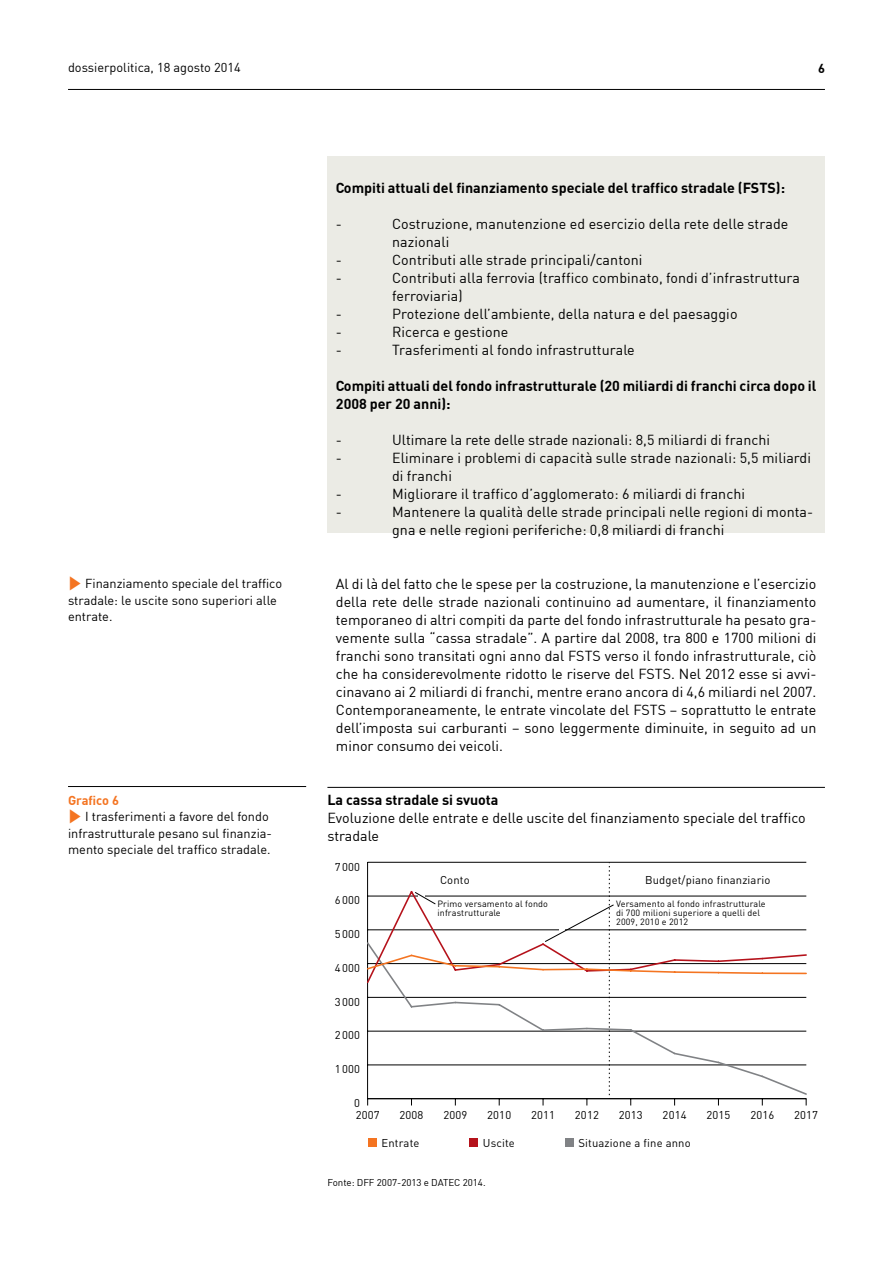
<style>
.page{position:relative;width:893px;height:1263px;background:#fff}
.page>*{position:absolute;margin:0;border:0;box-sizing:border-box;transform-origin:0 0}
.t1{font:14.25px/18px "DIN";letter-spacing:.005em;color:#000}
.t2{font:700 14.25px/18px "DIN";color:#000}
.t3{font:12.75px/16.5px "DIN";color:#000}
.t4{font:700 12.75px "DIN";letter-spacing:-.005em;color:#f47421}
.t5{font:700 12.75px "DIN";color:#000}
.t6{font:11.25px "DIN";letter-spacing:.015em;color:#000}
.t7{font:9.75px "DIN";color:#000}
.t8{font:9px/9px "DIN";letter-spacing:.015em;color:#000}
.s1{color:#f47421}
</style>
<div class="page">
<hr style="left:68px;top:89px;width:757px;height:1px;background:#000">
<hr style="left:327px;top:787px;width:498px;height:1px;background:#000">
<div style="left:327px;top:156px;width:498px;height:377px;background:#ebebe5"></div>
<div style="left:368px;top:1139px;width:9px;height:8px;background:#f47421"></div>
<div style="left:469px;top:1139px;width:9px;height:8px;background:#b5121b"></div>
<div style="left:565px;top:1139px;width:8px;height:8px;background:#808285"></div>
<svg style="left:367px;top:862px;width:440px;height:243px"></svg>
<hr style="left:68px;top:786px;width:238px;height:1px;background:#000">
<p class="t3" style="left:68px;top:59px;width:174px">dossierpolitica, 18 agosto 2014</p>
<p class="t5" style="left:818px;top:60px;width:8px">6</p>
<p class="t3" style="left:68px;top:575px;width:216px"><span class="s1">✓</span> Finanziamento speciale del traffico stradale: le uscite sono superiori alle entrate.</p>
<p class="t4" style="left:68px;top:792px;width:52px">Grafico 6</p>
<p class="t3" style="left:68px;top:808px;width:205px"><span class="s1">✓</span> I trasferimenti a favore del fondo infrastrutturale pesano sul finanzia&shy;mento speciale del traffico stradale.</p>
<p class="t2" style="left:336px;top:179px;width:451px">Compiti attuali del finanziamento speciale del traffico stradale (FSTS):</p>
<p class="t1" style="left:336px;top:215px;width:8px">-</p>
<p class="t1" style="left:392px;top:215px;width:398px">Costruzione, manutenzione ed esercizio della rete delle strade nazionali</p>
<p class="t1" style="left:336px;top:251px;width:8px">-</p>
<p class="t1" style="left:392px;top:251px;width:252px">Contributi alle strade principali/cantoni</p>
<p class="t1" style="left:336px;top:269px;width:8px">-</p>
<p class="t1" style="left:392px;top:269px;width:409px">Contributi alla ferrovia (traffico combinato, fondi d’infrastruttura ferroviaria)</p>
<p class="t1" style="left:336px;top:305px;width:8px">-</p>
<p class="t1" style="left:392px;top:305px;width:347px">Protezione dell’ambiente, della natura e del paesaggio</p>
<p class="t1" style="left:336px;top:323px;width:8px">-</p>
<p class="t1" style="left:392px;top:323px;width:118px">Ricerca e gestione</p>
<p class="t1" style="left:336px;top:341px;width:8px">-</p>
<p class="t1" style="left:392px;top:341px;width:244px">Trasferimenti al fondo infrastrutturale</p>
<p class="t2" style="left:336px;top:377px;width:482px">Compiti attuali del fondo infrastrutturale (20 miliardi di franchi circa dopo il<br>2008 per 20 anni):</p>
<p class="t1" style="left:336px;top:431px;width:8px">-</p>
<p class="t1" style="left:392px;top:431px;width:380px">Ultimare la rete delle strade nazionali: 8,5 miliardi di franchi</p>
<p class="t1" style="left:336px;top:449px;width:8px">-</p>
<p class="t1" style="left:392px;top:449px;width:420px">Eliminare i problemi di capacità sulle strade nazionali: 5,5 miliardi di franchi</p>
<p class="t1" style="left:336px;top:485px;width:8px">-</p>
<p class="t1" style="left:392px;top:485px;width:355px">Migliorare il traffico d’agglomerato: 6 miliardi di franchi</p>
<p class="t1" style="left:336px;top:503px;width:8px">-</p>
<p class="t1" style="left:392px;top:503px;width:423px">Mantenere la qualità delle strade principali nelle regioni di monta&shy;gna e nelle regioni periferiche: 0,8 miliardi di franchi</p>
<p class="t1" style="left:336px;top:575px;width:482px;text-align:justify">Al di là del fatto che le spese per la costruzione, la manutenzione e l’esercizio della rete delle strade nazionali continuino ad aumentare, il finanziamento temporaneo di altri compiti da parte del fondo infrastrutturale ha pesato gra&shy;vemente sulla “cassa stradale”. A partire dal 2008, tra 800 e 1700 milioni di franchi sono transitati ogni anno dal FSTS verso il fondo infrastrutturale, ciò che ha considerevolmente ridotto le riserve del FSTS. Nel 2012 esse si avvi&shy;cinavano ai 2 miliardi di franchi, mentre erano ancora di 4,6 miliardi nel 2007.<br>Contemporaneamente, le entrate vincolate del FSTS – soprattutto le entrate dell’imposta sui carburanti – sono leggermente diminuite, in seguito ad un minor consumo dei veicoli.</p>
<p class="t2" style="left:327px;top:791px;width:173px">La cassa stradale si svuota</p>
<p class="t1" style="left:327px;top:809px;width:480px">Evoluzione delle entrate e delle uscite del finanziamento speciale del traffico stradale</p>
<p class="t6" style="left:335px;top:859px;width:27px">7000</p>
<p class="t6" style="left:335px;top:893px;width:27px">6000</p>
<p class="t6" style="left:335px;top:927px;width:27px">5000</p>
<p class="t6" style="left:335px;top:961px;width:27px">4000</p>
<p class="t6" style="left:335px;top:994px;width:27px">3000</p>
<p class="t6" style="left:335px;top:1028px;width:27px">2000</p>
<p class="t6" style="left:335px;top:1062px;width:27px">1000</p>
<p class="t6" style="left:354px;top:1096px;width:7px">0</p>
<p class="t6" style="left:440px;top:873px;width:31px">Conto</p>
<p class="t8" style="left:437px;top:899px;width:112px">Primo versamento al fondo infrastrutturale</p>
<p class="t6" style="left:645px;top:873px;width:127px">Budget/piano finanziario</p>
<p class="t8" style="left:616px;top:899px;width:151px">Versamento al fondo infrastrutturale di 700 milioni superiore a quelli del<br>2009, 2010 e 2012</p>
<p class="t6" style="left:356px;top:1108px;width:25px">2007</p>
<p class="t6" style="left:400px;top:1108px;width:25px">2008</p>
<p class="t6" style="left:443px;top:1108px;width:25px">2009</p>
<p class="t6" style="left:487px;top:1108px;width:25px">2010</p>
<p class="t6" style="left:531px;top:1108px;width:25px">2011</p>
<p class="t6" style="left:575px;top:1108px;width:25px">2012</p>
<p class="t6" style="left:619px;top:1108px;width:25px">2013</p>
<p class="t6" style="left:663px;top:1108px;width:25px">2014</p>
<p class="t6" style="left:706px;top:1108px;width:25px">2015</p>
<p class="t6" style="left:750px;top:1108px;width:25px">2016</p>
<p class="t6" style="left:794px;top:1108px;width:25px">2017</p>
<p class="t6" style="left:381px;top:1136px;width:40px">Entrate</p>
<p class="t6" style="left:483px;top:1136px;width:33px">Uscite</p>
<p class="t6" style="left:578px;top:1136px;width:114px">Situazione a fine anno</p>
<p class="t7" style="left:327px;top:1176px;width:160px">Fonte: DFF 2007-2013 e DATEC 2014.</p>
</div>
